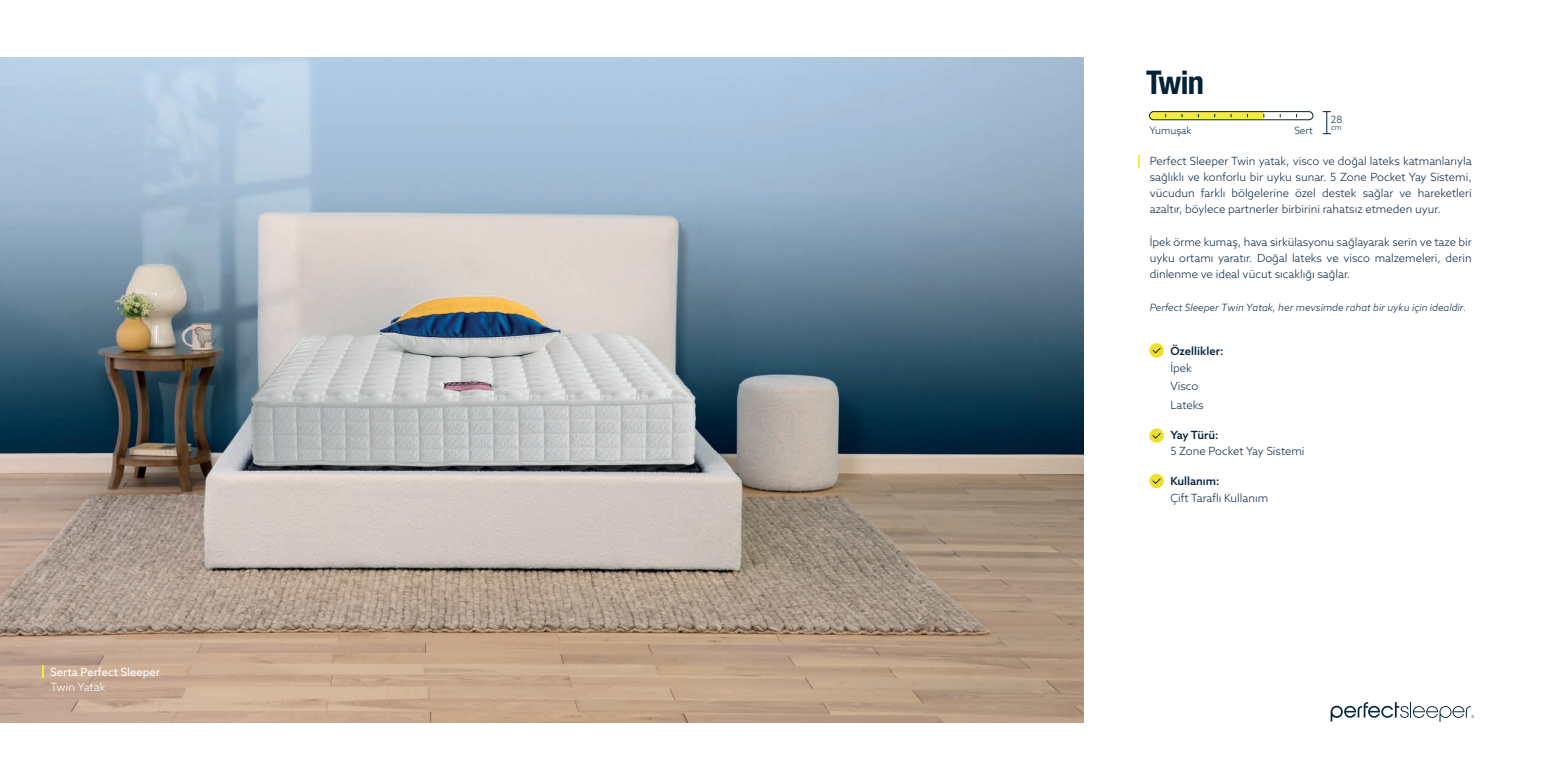
<style>
.page{position:relative;width:1560px;height:780px;background:#fff}
.page>*{position:absolute;margin:0;border:0;box-sizing:border-box;transform-origin:0 0}
.t1{font:700 condensed 32.5px "Helvetica Neue";color:#04213a}
.t2{font:300 11.25px/16.2px "Azo Sans";color:#04213a;text-align:justify}
.t3{font:500 11.25px "Azo Sans";color:#04213a}
.t4{font:11.25px "Azo Sans";color:#fff}
.t5{font:300 11.25px "Azo Sans";color:#fff}
.t6{font:italic 300 10px "Azo Sans";color:#04213a}
.t7{font:300 10px "Azo Sans";color:#04213a}
.t8{font:300 7.5px "Azo Sans";color:#04213a}
</style>
<div class="page">
<svg style="left:1330px;top:702px;width:143px;height:20px"></svg>
<div style="left:1165px;top:112px;width:98px;height:8px;background:#f2ec3c"></div>
<div style="left:1148px;top:111px;width:165px;height:9px;border:1px solid #04213a;border-radius:4px"></div>
<svg style="left:1149px;top:112px;width:16px;height:8px"></svg>
<svg style="left:1322px;top:111px;width:8px;height:23px"></svg>
<svg style="left:1138px;top:156px;width:1px;height:12px"></svg>
<div style="left:1149px;top:343px;width:14px;height:14px;background:#efe030;border-radius:7px"></div>
<svg style="left:1152px;top:348px;width:8px;height:5px"></svg>
<div style="left:1149px;top:428px;width:14px;height:15px;background:#efe030;border-radius:7px"></div>
<svg style="left:1152px;top:433px;width:8px;height:5px"></svg>
<div style="left:1149px;top:473px;width:14px;height:15px;background:#efe030;border-radius:7px"></div>
<svg style="left:1152px;top:478px;width:8px;height:6px"></svg>
<img style="left:0;top:58px;width:1083px;height:664px">
<svg style="left:42px;top:665px;width:2px;height:12px"></svg>
<p class="t4" style="left:51px;top:664px;width:111px">Serta Perfect Sleeper</p>
<p class="t5" style="left:51px;top:679px;width:56px">Twin Yatak</p>
<h1 class="t1" style="left:1146px;top:55px;width:59px">Twin</h1>
<p class="t7" style="left:1149px;top:124px;width:44px">Yumuşak</p>
<p class="t7" style="left:1294px;top:124px;width:20px">Sert</p>
<p class="t7" style="left:1330px;top:113px;width:13px">28</p>
<p class="t8" style="left:1330px;top:122px;width:12px">cm</p>
<p class="t2" style="left:1149px;top:152px;width:323px">Perfect Sleeper Twin yatak, visco ve doğal lateks katmanlarıyla sağlıklı ve konforlu bir uyku sunar. 5 Zone Pocket Yay Sistemi, vücudun farklı bölgelerine özel destek sağlar ve hareketleri azaltır, böylece partnerler birbirini rahatsız etmeden uyur.</p>
<p class="t2" style="left:1149px;top:233px;width:323px">İpek örme kumaş, hava sirkülasyonu sağlayarak serin ve taze bir uyku ortamı yaratır. Doğal lateks ve visco malzemeleri, derin dinlenme ve ideal vücut sıcaklığı sağlar.</p>
<p class="t6" style="left:1149px;top:301px;width:318px">Perfect Sleeper Twin Yatak, her mevsimde rahat bir uyku için idealdir.</p>
<p class="t3" style="left:1170px;top:344px;width:54px">Özellikler:</p>
<p class="t2" style="left:1170px;top:358px;width:35px;line-height:18.8px;text-align:left">İpek<br>Visco<br>Lateks</p>
<p class="t3" style="left:1170px;top:427px;width:50px">Yay Türü:</p>
<p class="t2" style="left:1170px;top:443px;width:136px">5 Zone Pocket Yay Sistemi</p>
<p class="t3" style="left:1170px;top:474px;width:51px">Kullanım:</p>
<p class="t2" style="left:1170px;top:489px;width:99px">Çift Taraflı Kullanım</p>
</div>
